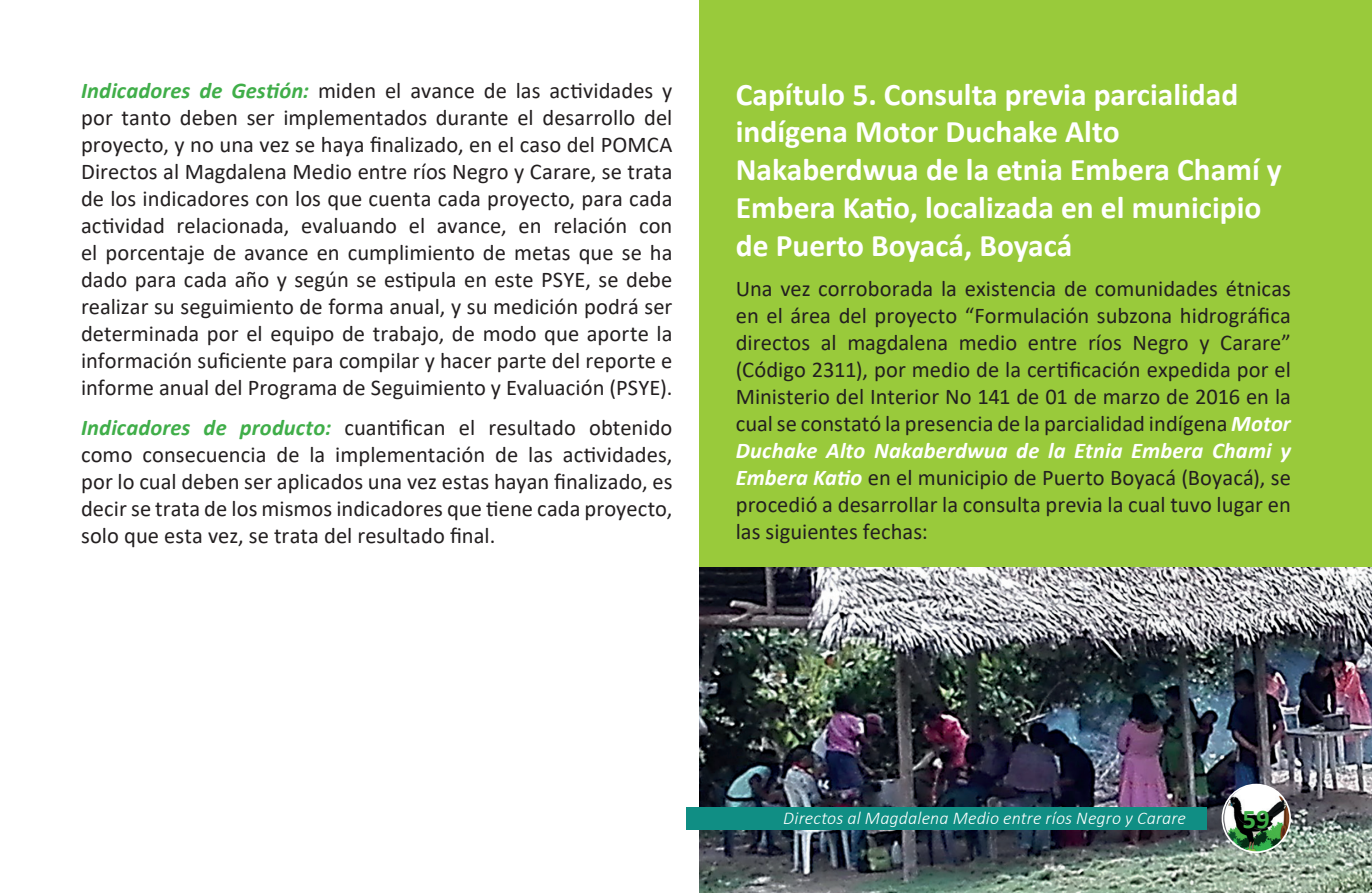
<style>
.page{position:relative;width:1372px;height:893px;background:#fff}
.page>*{position:absolute;margin:0;border:0;box-sizing:border-box;transform-origin:0 0}
.t1{font:700 31.5px/37.8px "Calibri";color:#fff}
.t2{font:700 27px "Calibri";color:#40ae49}
.t3{font:22.5px/27px "Calibri";color:#231f20;text-align:justify}
.t4{font:italic 300 18px "Calibri";letter-spacing:.01em;color:#fff}
.s1{font-weight:700;font-style:italic;color:#40ae49}
.s2{font-weight:700;font-style:italic;color:#fff}
</style>
<div class="page">
<div style="left:699px;top:0;width:672px;height:893px;background:#99ca3b"></div>
<img style="left:699px;top:568px;width:672px;height:325px">
<div style="left:686px;top:807px;width:519px;height:23px;background:#108e84"></div>
<img style="left:1223px;top:784px;width:66px;height:68px">
<div style="left:1221px;top:784px;width:69px;height:69px;border:2px solid #fff;border-radius:50%"></div>
<p class="t3" style="left:81px;top:76px;width:593px"><span class="s1">Indicadores de Gestión:</span> miden el avance de las actividades y por tanto deben ser implementados durante el desarrollo del proyecto, y no una vez se haya finalizado, en el caso del POMCA Directos al Magdalena Medio entre ríos Negro y Carare, se trata de los indicadores con los que cuenta cada proyecto, para cada actividad relacionada, evaluando el avance, en relación con el porcentaje de avance en cumplimiento de metas que se ha dado para cada año y según se estipula en este PSYE, se debe realizar su seguimiento de forma anual, y su medición podrá ser determinada por el equipo de trabajo, de modo que aporte la información suficiente para compilar y hacer parte del reporte e informe anual del Programa de Seguimiento y Evaluación (PSYE).</p>
<p class="t3" style="left:81px;top:413px;width:593px"><span class="s1">Indicadores de producto:</span> cuantifican el resultado obtenido como consecuencia de la implementación de las actividades, por lo cual deben ser aplicados una vez estas hayan finalizado, es decir se trata de los mismos indicadores que tiene cada proyecto, solo que esta vez, se trata del resultado final.</p>
<h1 class="t1" style="left:735px;top:75px;width:547px">Capítulo 5. Consulta previa parcialidad indígena Motor Duchake Alto Nakaberdwua de la etnia Embera Chamí y Embera Katio, localizada en el municipio de Puerto Boyacá, Boyacá</h1>
<p class="t3" style="left:735px;top:274px;width:556px">Una vez corroborada la existencia de comunidades étnicas en el área del proyecto “Formulación subzona hidrográfica directos al magdalena medio entre ríos Negro y Carare” (Código 2311), por medio de la certificación expedida por el Ministerio del Interior No 141 de 01 de marzo de 2016 en la cual se constató la presencia de la parcialidad indígena <span class="s2">Motor Duchake Alto Nakaberdwua de la Etnia Embera Chami y Embera Katio</span> en el municipio de Puerto Boyacá (Boyacá), se procedió a desarrollar la consulta previa la cual tuvo lugar en las siguientes fechas:</p>
<p class="t4" style="left:783px;top:806px;width:404px">Directos al Magdalena Medio entre ríos Negro y Carare</p>
<p class="t2" style="left:1242px;top:800px;width:29px">59</p>
</div>
